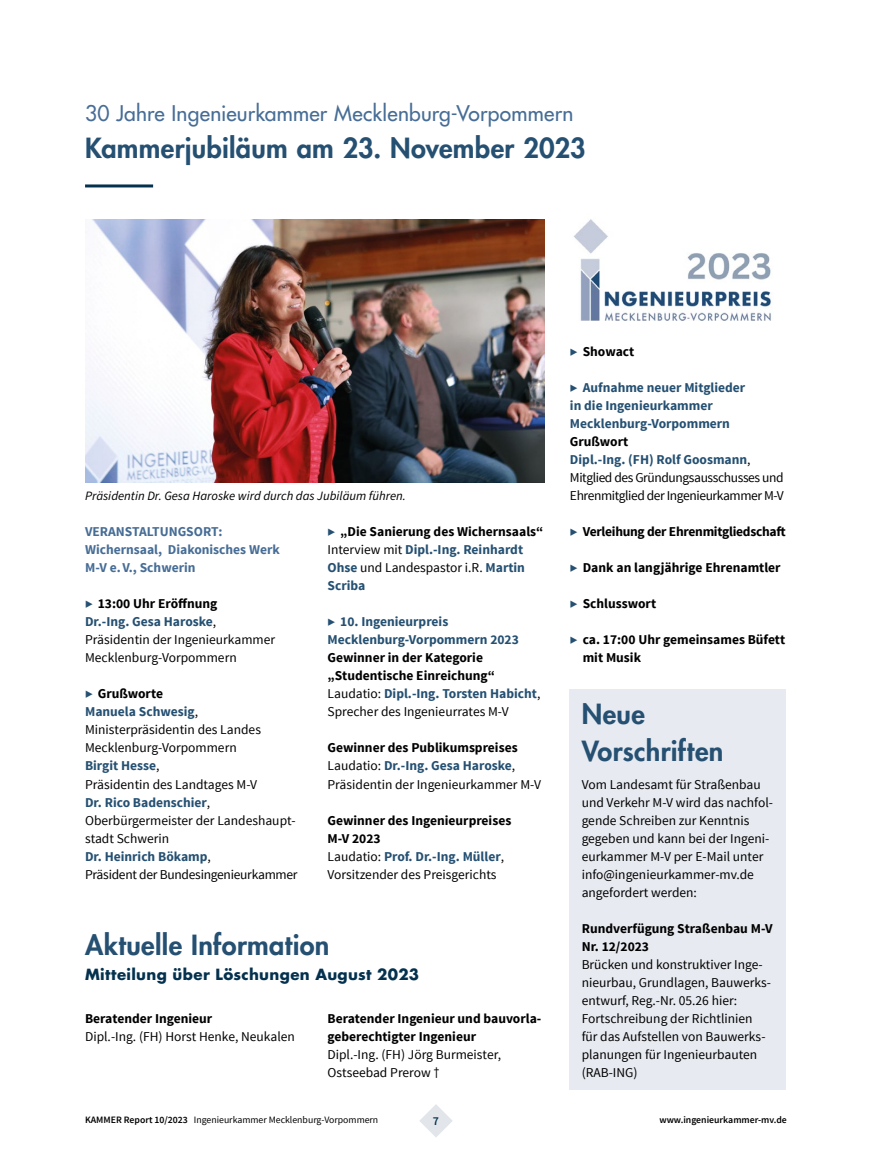
<style>
.page{position:relative;width:872px;height:1170px;background:#fff}
.page>*{position:absolute;margin:0;border:0;box-sizing:border-box;transform-origin:0 0}
.Überschrift_2{font:800 27px "Futura Std";letter-spacing:.01em;color:#255072}
.Überschrift_1_ohne_L{font:800 27px "Futura Std";letter-spacing:.015em;color:#255072}
.Überschrift_1_Kasten{font:800 27px/36.5px "Futura Std";letter-spacing:.015em;color:#255072}
.Überschrift_2-2{font:500 21px "Futura Std";letter-spacing:.01em;color:#476d96}
.Überschrift_3{font:700 15px "Futura Std";letter-spacing:.02em;color:#04314e}
.Absatz{font:13.5px/18px "Source Sans Pro";color:#000}
.Absatz-2{font:700 13.5px/18px "Source Sans Pro";color:#000}
.Absatz-3{font:700 13.5px/18px "Source Sans Pro";color:#255072}
.Absatz-4{font:13.5px/18px "Source Sans Pro";letter-spacing:-.03em;color:#000}
.Absatz-5{font:700 13.5px/18px "Source Sans Pro";color:#476d96}
.Absatz-6{font:13.5px/18px "Source Sans Pro";letter-spacing:-.02em;color:#000}
.Absatz-7{font:700 13.5px "Source Sans Pro";letter-spacing:-.02em;color:#000}
.Bildunterschrift{font:italic 12.75px "Source Sans Pro";color:#000}
.t1{font:600 12px "Source Sans Pro";color:#04314e}
.t2{font:9.75px "Source Sans Pro";color:#000}
.t3{font:600 9.75px "Source Sans Pro";color:#000}
.s1{font-weight:400;color:#255072}
.s2{font-weight:700;color:#255072}
.s3{font-weight:400;color:#000}
.s4{font-weight:400}
.s5{font-weight:600}
</style>
<div class="page">
<svg style="left:419px;top:1104px;width:34px;height:33px"></svg>
<hr style="left:85px;top:184px;width:68px;height:3px;background:#04314e">
<div style="left:569px;top:689px;width:217px;height:400px;background:#e7eaf0"></div>
<img style="left:85px;top:219px;width:459px;height:263px">
<img style="left:573px;top:219px;width:198px;height:101px">
<p class="Überschrift_2-2" style="left:85px;top:100px;width:490px">30 Jahre Ingenieurkammer Mecklenburg-Vorpommern</p>
<p class="Überschrift_2" style="left:85px;top:131px;width:502px">Kammerjubiläum am 23. November 2023</p>
<p class="Bildunterschrift" style="left:85px;top:487px;width:322px">Präsidentin Dr. Gesa Haroske wird durch das Jubiläum führen.</p>
<p class="Absatz-5" style="left:85px;top:523px;width:139px">VERANSTALTUNGSORT:</p>
<p class="Absatz-5" style="left:85px;top:541px;width:196px">Wichernsaal, Diakonisches Werk<br>M-V e.V., Schwerin</p>
<p class="Absatz-2" style="left:85px;top:595px;width:134px"><span class="s1">▶</span> 13:00 Uhr Eröffnung</p>
<p class="Absatz" style="left:85px;top:613px;width:192px"><span class="s2">Dr.-Ing. Gesa Haroske</span>,<br>Präsidentin der Ingenieurkammer<br>Mecklenburg-Vorpommern</p>
<p class="Absatz-2" style="left:85px;top:685px;width:79px"><span class="s1">▶</span> Grußworte</p>
<p class="Absatz" style="left:85px;top:703px;width:177px"><span class="s2">Manuela Schwesig</span>,<br>Ministerpräsidentin des Landes<br>Mecklenburg--Vorpommern</p>
<p class="Absatz" style="left:85px;top:757px;width:174px"><span class="s2">Birgit Hesse</span>,<br>Präsidentin des Landtages M-V</p>
<p class="Absatz" style="left:85px;top:793px;width:212px"><span class="s2">Dr. Rico Badenschier</span>,<br>Oberbürgermeister der Landeshaupt&shy;stadt Schwerin</p>
<p class="Absatz-6" style="left:85px;top:847px;width:214px"><span class="s2">Dr. Heinrich Bökamp</span>,<br>Präsident der Bundesingenieurkammer</p>
<p class="Absatz-2" style="left:327px;top:523px;width:217px"><span class="s1">▶</span> „Die Sanierung des Wichernsaals“</p>
<p class="Absatz-3" style="left:327px;top:541px;width:199px"><span class="s3">Interview mit</span> Dipl.-Ing. Reinhardt<br>Ohse <span class="s3">und Landespastor i.R.</span> Martin<br>Scriba</p>
<p class="Absatz-3" style="left:327px;top:613px;width:122px"><span class="s4">▶</span> 10. Ingenieurpreis</p>
<p class="Absatz-3" style="left:327px;top:631px;width:193px">Mecklenburg-Vorpommern 2023</p>
<p class="Absatz-2" style="left:327px;top:649px;width:169px">Gewinner in der Kategorie „Studentische Einreichung“</p>
<p class="Absatz" style="left:327px;top:685px;width:214px">Laudatio: <span class="s2">Dipl.-Ing. Torsten Habicht</span>,<br>Sprecher des Ingenieurrates M-V</p>
<p class="Absatz-2" style="left:327px;top:739px;width:192px">Gewinner des Publikumspreises</p>
<p class="Absatz" style="left:327px;top:757px;width:215px">Laudatio: <span class="s2">Dr.-Ing. Gesa Haroske</span>,<br>Präsidentin der Ingenieurkammer M-V</p>
<p class="Absatz-2" style="left:327px;top:811px;width:185px">Gewinner des Ingenieurpreises<br>M-V 2023</p>
<p class="Absatz" style="left:327px;top:847px;width:178px">Laudatio: <span class="s2">Prof. Dr.-Ing. Müller</span>,<br>Vorsitzender des Preisgerichts</p>
<p class="Überschrift_1_ohne_L" style="left:85px;top:927px;width:246px">Aktuelle Information</p>
<p class="Überschrift_3" style="left:85px;top:964px;width:335px">Mitteilung über Löschungen August 2023</p>
<p class="Absatz-2" style="left:85px;top:1009px;width:129px">Beratender Ingenieur</p>
<p class="Absatz" style="left:85px;top:1027px;width:211px">Dipl.-Ing. (FH) Horst Henke, Neukalen</p>
<p class="Absatz-2" style="left:327px;top:1009px;width:215px">Beratender Ingenieur und bauvorla&shy;geberechtigter Ingenieur</p>
<p class="Absatz" style="left:327px;top:1045px;width:175px">Dipl.-Ing. (FH) Jörg Burmeister,<br>Ostseebad Prerow †</p>
<p class="Absatz-2" style="left:570px;top:343px;width:66px"><span class="s1">▶</span> Showact</p>
<p class="Absatz-3" style="left:570px;top:379px;width:177px"><span class="s4">▶</span> Aufnahme neuer Mitglieder</p>
<p class="Absatz-3" style="left:570px;top:397px;width:161px">in die Ingenieurkammer<br>Mecklenburg-Vorpommern</p>
<p class="Absatz-2" style="left:570px;top:433px;width:60px">Grußwort</p>
<p class="Absatz-4" style="left:570px;top:451px;width:215px"><span class="s2">Dipl.-Ing. (FH) Rolf Goosmann</span>,<br>Mitglied des Gründungsausschusses und<br>Ehrenmitglied der Ingenieurkammer M-V</p>
<p class="Absatz-7" style="left:570px;top:523px;width:217px"><span class="s1">▶</span> Verleihung der Ehrenmitgliedschaft</p>
<p class="Absatz-2" style="left:570px;top:559px;width:212px"><span class="s1">▶</span> Dank an langjährige Ehrenamtler</p>
<p class="Absatz-2" style="left:570px;top:595px;width:88px"><span class="s1">▶</span> Schlusswort</p>
<p class="Absatz-2" style="left:583px;top:631px;width:204px;text-indent:-13px"><span class="s1">▶</span> ca. 17:00 Uhr gemeinsames Büfett mit Musik</p>
<p class="Überschrift_1_Kasten" style="left:581px;top:696px;width:143px">Neue<br>Vorschriften</p>
<p class="Absatz" style="left:581px;top:775px;width:193px">Vom Landesamt für Straßenbau und Verkehr M-V wird das nachfol&shy;gende Schreiben zur Kenntnis gegeben und kann bei der Ingeni&shy;eurkammer M-V per E-Mail unter info@ingenieurkammer-mv.de angefordert werden:</p>
<p class="Absatz-2" style="left:581px;top:919px;width:192px">Rundverfügung Straßenbau M-V<br>Nr. 12/2023</p>
<p class="Absatz" style="left:581px;top:955px;width:191px">Brücken und konstruktiver Inge&shy;nieurbau, Grundlagen, Bauwerks&shy;entwurf, Reg.-Nr. 05.26 hier:<br>Fortschreibung der Richtlinien für das Aufstellen von Bauwerks&shy;planungen für Ingenieurbauten (RAB-ING)</p>
<p class="t2" style="left:85px;top:1113px;width:295px"><span class="s5">KAMMER Report 10/2023</span> Ingenieurkammer Mecklenburg-Vorpommern</p>
<p class="t1" style="left:433px;top:1112px;width:8px">7</p>
<p class="t3" style="left:659px;top:1113px;width:129px">www.ingenieurkammer-mv.de</p>
</div>
